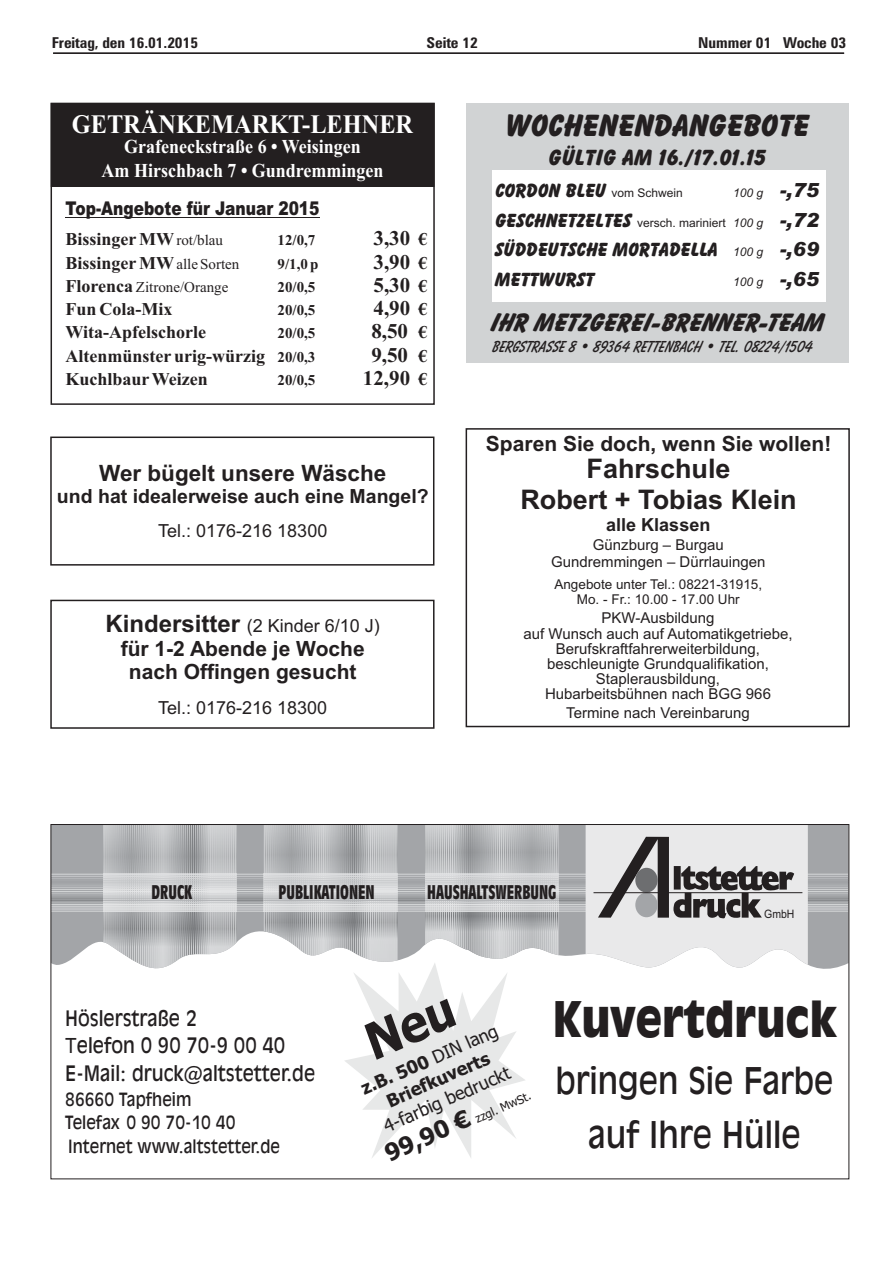
<style>
.page{position:relative;width:893px;height:1263px;background:#fff}
.page>*{position:absolute;margin:0;border:0;box-sizing:border-box;transform-origin:0 0}
.t1{font:700 48.3px "Incised 901 BT";color:#231f20;scale:.9 1}
.t2{font:36.3px/54px "Incised 901 BT";color:#231f20;text-align:center;scale:.9 1}
.t3{font:800 31.5px "Balloon BT";color:#231f20}
.t4{font:700 27px "Arial";color:#231f20}
.t5{font:700 26.7px "Times New Roman";color:#fff;scale:.91 1}
.t6{font:italic 800 25.8px "Balloon BT";color:#231f20}
.t7{font:700 22.5px "Arial";color:#231f20}
.t8{font:800 22.5px "Balloon BT";color:#231f20}
.t9{font:700 21px/23.4px "Arial";color:#231f20;text-align:center}
.t10{font:21px/27.6px "Incised 901 BT";color:#231f20;scale:.9 1}
.t11{font:700 21px "Times New Roman";color:#231f20}
.t12{font:700 19.65px/24px "Times New Roman";color:#fff;text-align:center;scale:.91 1}
.t13{font:800 19.5px "Balloon BT";color:#231f20}
.t14{font:700 19.5px "Arial";color:#231f20}
.t15{font:italic 900 18.9px "Arial";color:#231f20;scale:.81 1}
.t16{font:700 condensed 18.6px "Incised 901 BT";color:#231f20;scale:.9 1}
.t17{font:700 18px "Times New Roman";color:#231f20}
.t18{font:18px "Arial";color:#231f20}
.t19{font:18px/23.7px "Incised 901 BT";color:#231f20;scale:.9 1}
.t20{font:700 18px/21.8px "Tahoma";color:#231f20}
.t21{font:18px "Tahoma";color:#231f20}
.t22{font:700 18px "Arial";color:#231f20}
.t23{font:italic 700 16.35px "Balloon BT";color:#231f20}
.t24{font:15px/15.1px "Arial";color:#231f20;text-align:center}
.t25{font:700 condensed 15px "Zurich BT";letter-spacing:-.005em;color:#231f20;scale:1.04 1}
.t26{font:700 15px "Times New Roman";color:#231f20}
.t27{font:15px "Times New Roman";color:#231f20}
.t28{font:13.5px/15.1px "Arial";color:#231f20;text-align:center}
.t29{font:12px "Arial";color:#231f20}
.t30{font:italic 12px "Arial";color:#231f20}
.t31{font:12px "Tahoma";color:#231f20}
.t32{font:11.55px "Arial";color:#231f20;scale:.9 1}
.s1{font-weight:400;font-size:15px}
.s2{font-size:18px}
.s3{font-weight:700;font-size:18px}
.s4{font-size:15px}
.s5{font-weight:700;font-size:24px}
.s6{font-family:"Arial";font-weight:400;font-size:12px}
.s7{font-weight:900;font-size:19.5px}
.s8{font-family:"Balloon BT";font-weight:800;font-size:19.5px}
.s9{font-style:italic}
.s10{font-weight:900;font-style:italic;font-size:19.5px}
.s11{font-family:"Arial";font-weight:400;font-style:italic;font-size:12px}
.s12{font-family:"Arial";font-weight:900;font-style:italic}
.s13{font-family:"Arial"}
.s14{font-weight:400}
</style>
<div class="page">
<hr style="left:53px;top:52px;width:791px;height:2px;background:#231f20">
<div style="left:466px;top:103px;width:383px;height:260px;background:#d1d3d4"></div>
<div style="left:492px;top:170px;width:334px;height:132px;background:#fff"></div>
<div style="left:466px;top:428px;width:384px;height:299px;border:2px solid #231f20"></div>
<svg style="left:50px;top:102px;width:385px;height:627px"></svg>
<hr style="left:65px;top:217px;width:255px;height:1px;background:#231f20">
<div style="left:51px;top:104px;width:383px;height:82px;background:#231f20"></div>
<div style="left:51px;top:103px;width:383px;height:84px;border:1px solid #231f20"></div>
<svg style="left:51px;top:825px;width:797px;height:334px"></svg>
<p class="t25" style="left:52px;top:37px;width:142px">Freitag, den 16.01.2015</p>
<p class="t25" style="left:426px;top:37px;width:51px">Seite 12</p>
<p class="t25" style="left:698px;top:37px;width:144px">Nummer 01 Woche 03</p>
<h3 class="t5" style="left:72px;top:115px;width:377px">GETRÄNKEMARKT-LEHNER</h3>
<h3 class="t12" style="left:102px;top:137px;width:311px">Grafeneckstraße 6 • Weisingen<br>Am Hirschbach 7 • Gundremmingen</h3>
<p class="t15" style="left:65px;top:198px;width:315px">Top-Angebote für Januar 2015</p>
<p class="t17" style="left:66px;top:233px;width:159px">Bissinger MW <span class="s1">rot/blau</span></p>
<p class="t26" style="left:277px;top:235px;width:39px">12/0,7</p>
<h3 class="t11" style="left:373px;top:231px;width:56px">3,30 <span class="s2">€</span></h3>
<p class="t17" style="left:66px;top:257px;width:175px">Bissinger MW <span class="s1">alle Sorten</span></p>
<p class="t26" style="left:277px;top:259px;width:43px">9/1,0 p</p>
<h3 class="t11" style="left:373px;top:255px;width:56px">3,90 <span class="s2">€</span></h3>
<p class="t27" style="left:66px;top:278px;width:164px"><span class="s3">Florenca</span> Zitrone/Orange</p>
<p class="t26" style="left:277px;top:282px;width:39px">20/0,5</p>
<h3 class="t11" style="left:373px;top:278px;width:56px">5,30 <span class="s2">€</span></h3>
<p class="t17" style="left:66px;top:303px;width:108px">Fun Cola-Mix</p>
<p class="t26" style="left:277px;top:305px;width:39px">20/0,5</p>
<h3 class="t11" style="left:373px;top:301px;width:56px">4,90 <span class="s2">€</span></h3>
<p class="t17" style="left:66px;top:326px;width:142px">Wita-Apfelschorle</p>
<p class="t26" style="left:277px;top:328px;width:39px">20/0,5</p>
<h3 class="t11" style="left:371px;top:325px;width:58px">8,50 <span class="s2">€</span></h3>
<p class="t17" style="left:66px;top:350px;width:251px">Altenmünster urig-würzig <span class="s4">20/0,3</span></p>
<h3 class="t11" style="left:371px;top:348px;width:58px">9,50 <span class="s2">€</span></h3>
<p class="t17" style="left:66px;top:373px;width:144px">Kuchlbaur Weizen</p>
<p class="t26" style="left:277px;top:375px;width:39px">20/0,5</p>
<h3 class="t11" style="left:363px;top:371px;width:66px">12,90 <span class="s2">€</span></h3>
<h3 class="t7" style="left:99px;top:465px;width:289px">Wer bügelt unsere Wäsche</h3>
<h3 class="t14" style="left:57px;top:490px;width:373px">und hat idealerweise auch eine Mangel?</h3>
<p class="t18" style="left:158px;top:524px;width:171px">Tel.: 0176-216 18300</p>
<p class="t18" style="left:105px;top:619px;width:276px"><span class="s5">Kindersitter</span> (2 Kinder 6/10 J)</p>
<h3 class="t9" style="left:121px;top:639px;width:245px">für 1-2 Abende je Woche nach Offingen gesucht</h3>
<p class="t18" style="left:158px;top:701px;width:171px">Tel.: 0176-216 18300</p>
<h3 class="t3" style="left:505px;top:107px;width:306px">WOCHENENDANGEBOTE</h3>
<h3 class="t8" style="left:549px;top:144px;width:219px">GÜLTIG AM 16./17.01.15</h3>
<h3 class="t13" style="left:495px;top:179px;width:189px">CORDON BLEU <span class="s6">vom Schwein</span></h3>
<p class="t30" style="left:733px;top:186px;width:87px">100 g <span class="s7">-,75</span></p>
<p class="t29" style="left:495px;top:218px;width:325px"><span class="s8">GESCHNETZELTES</span> versch. mariniert <span class="s9">100 g</span> <span class="s10">-,72</span></p>
<h3 class="t13" style="left:495px;top:238px;width:325px">SÜDDEUTSCHE MORTADELLA <span class="s11">100 g</span> <span class="s12">-,69</span></h3>
<h3 class="t13" style="left:495px;top:268px;width:101px">METTWURST</h3>
<p class="t30" style="left:733px;top:275px;width:87px">100 g <span class="s7">-,65</span></p>
<h3 class="t6" style="left:490px;top:307px;width:335px">IHR METZGEREI-BRENNER-TEAM</h3>
<p class="t23" style="left:492px;top:337px;width:322px">BERGSTRAßE 8 • 89364 RETTENBACH • TEL. 08224/1504</p>
<h3 class="t9" style="left:486px;top:434px;width:347px">Sparen Sie doch, wenn Sie wollen!</h3>
<h3 class="t4" style="left:586px;top:459px;width:146px">Fahrschule</h3>
<h3 class="t4" style="left:520px;top:489px;width:278px">Robert + Tobias Klein</h3>
<p class="t22" style="left:606px;top:518px;width:106px">alle Klassen</p>
<p class="t24" style="left:551px;top:538px;width:216px;line-height:16.8px">Günzburg – Burgau<br>Gundremmingen – Dürrlauingen</p>
<p class="t28" style="left:554px;top:578px;width:209px">Angebote unter Tel.: 08221-31915,<br>Mo. - Fr.: 10.00 - 17.00 Uhr</p>
<p class="t24" style="left:523px;top:612px;width:271px">PKW-Ausbildung<br>auf Wunsch auch auf Automatikgetriebe,<br>Berufskraftfahrerweiterbildung, beschleunigte Grundqualifikation,<br>Staplerausbildung,<br>Hubarbeitsbühnen nach BGG 966</p>
<p class="t24" style="left:566px;top:707px;width:185px">Termine nach Vereinbarung</p>
<p class="t16" style="left:152px;top:882px;width:46px">DRUCK</p>
<p class="t16" style="left:278px;top:882px;width:108px">PUBLIKATIONEN</p>
<p class="t16" style="left:427px;top:882px;width:145px">HAUSHALTSWERBUNG</p>
<p class="t32" style="left:764px;top:910px;width:35px">GmbH</p>
<h3 class="t10" style="left:65px;top:1006px;width:279px">Höslerstraße 2<br><span class="s13">T</span>elefon 0 90 70-9 00 40<br>E-Mail: druck@altstetter.de</h3>
<p class="t19" style="left:65px;top:1088px;width:240px">86660 Tapfheim<br>Telefax 0 90 70-10 40<br>Internet www.altstetter.de</p>
<p class="t20" style="left:358px;top:1081px;width:149px;rotate:-24deg">z . 500 <span class="s14">DI a g</span></p>
<p class="t20" style="left:375px;top:1073px;width:103px;text-indent:-9px;rotate:-24deg">.B<br>Briefkuv t</p>
<p class="t21" style="left:397px;top:1114px;width:121px;rotate:-24deg">frb b ru t</p>
<p class="t21" style="left:382px;top:1120px;width:132px;rotate:-24deg">4- a ig ed ck</p>
<p class="t31" style="left:386px;top:1154px;width:158px;rotate:-24deg"><span class="s5">99 90 €</span> z g . MwSt.</p>
<h1 class="t1" style="left:552px;top:992px;width:317px">Kuvertdruck</h1>
<h2 class="t2" style="left:555px;top:1057px;width:310px">bringen Sie Farbe auf Ihre Hülle</h2>
</div>
